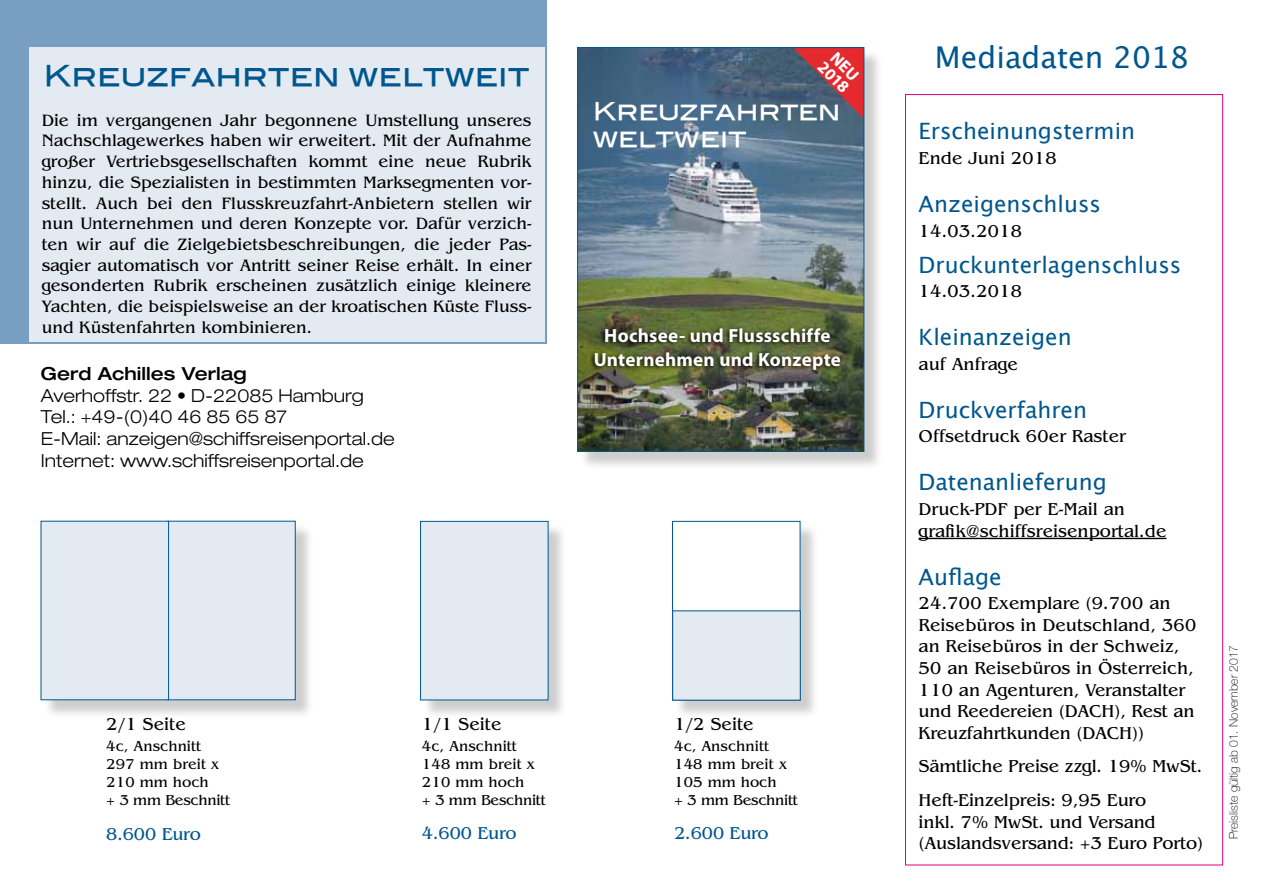
<style>
.page{position:relative;width:1263px;height:893px;background:#fff}
.page>*{position:absolute;margin:0;border:0;box-sizing:border-box;transform-origin:0 0}
.t1{font:30px "Lucida Grande";color:#00578e}
.t2{font:28.8px "Blair Md ITCTT Medium";color:#00578e}
.t3{font:24.6px/26.5px "Blair Md ITCTT Medium";letter-spacing:-.005em;color:#fff}
.t4{font:22.5px "Lucida Grande";color:#00578e}
.t5{font:700 19.05px/23.9px "Myriad Pro";letter-spacing:.01em;color:#fff;text-align:center}
.t6{font:18px/21.6px "Benguiat";color:#000}
.t7{font:300 expanded 18px/21.6px "Helvetica Neue";color:#000}
.t8{font:18px "Benguiat";letter-spacing:-.02em;color:#00578e}
.t9{font:500 expanded 18px "Helvetica Neue";color:#000}
.t10{font:17.25px/20.7px "Benguiat";color:#000;text-align:justify}
.t11{font:700 17.1px/15.8px "Myriad Pro";color:#fff}
.t12{font:15px/18px "Benguiat";color:#000}
.t13{font:100 12px "Helvetica Neue";color:#000}
</style>
<div class="page">
<div style="left:0;top:0;width:547px;height:344px;background:#789ec1"></div>
<div style="left:29px;top:47px;width:515px;height:295px;background:#e4eaf2"></div>
<hr style="left:919px;top:538px;width:247px;height:1px;background:#000">
<div style="left:423px;top:523px;width:144px;height:196px;background:#000;opacity:.2"></div>
<div style="left:420px;top:521px;width:128px;height:179px;background:#e4eaf2;border:1px solid #00578e"></div>
<div style="left:579px;top:49px;width:304px;height:422px;background:#000;opacity:.2"></div>
<img style="left:579px;top:49px;width:283px;height:401px">
<svg style="left:589px;top:326px;width:254px;height:49px;background:#4b522e"></svg>
<svg style="left:793px;top:49px;width:69px;height:70px;background:#914653"></svg>
<div style="left:577px;top:47px;width:287px;height:405px;border:1px solid #00578e"></div>
<div style="left:674px;top:523px;width:145px;height:196px;background:#000;opacity:.2"></div>
<div style="left:672px;top:521px;width:128px;height:179px;background:#fff;border:1px solid #00578e"></div>
<div style="left:43px;top:523px;width:271px;height:196px;background:#000;opacity:.2"></div>
<div style="left:167px;top:521px;width:128px;height:179px;background:#e4eaf2"></div>
<div style="left:41px;top:521px;width:128px;height:179px;background:#e4eaf2;border:1px solid #00578e"></div>
<div style="left:672px;top:611px;width:128px;height:89px;background:#e4eaf2"></div>
<h1 class="t1" style="left:935px;top:40px;width:255px">Mediadaten 2018</h1>
<p class="t11" style="left:838px;top:47px;width:38px;rotate:45deg">NEU<br>2018</p>
<h2 class="t2" style="left:44px;top:53px;width:487px">Kreuzfahrten weltweit</h2>
<p class="t10" style="left:42px;top:110px;width:491px">Die im vergangenen Jahr begonnene Umstellung unseres Nachschlagewerkes haben wir erweitert. Mit der Aufnahme großer Vertriebsgesellschaften kommt eine neue Rubrik hinzu, die Spezialisten in bestimmten Marksegmenten vor&shy;stellt. Auch bei den Flusskreuzfahrt-Anbietern stellen wir nun Unternehmen und deren Konzepte vor. Dafür verzich&shy;ten wir auf die Zielgebietsbeschreibungen, die jeder Pas&shy;sagier automatisch vor Antritt seiner Reise erhält. In einer gesonderten Rubrik erscheinen zusätzlich einige kleinere Yachten, die beispielsweise an der kroatischen Küste Fluss&shy;und Küstenfahrten kombinieren.</p>
<h3 class="t4" style="left:919px;top:118px;width:218px">Erscheinungstermin</h3>
<h3 class="t3" style="left:593px;top:96px;width:249px">Kreuzfahrten weltweit</h3>
<p class="t6" style="left:919px;top:147px;width:140px">Ende Juni 2018</p>
<h3 class="t4" style="left:919px;top:191px;width:184px">Anzeigenschluss</h3>
<p class="t6" style="left:919px;top:220px;width:105px">14.03.2018</p>
<h3 class="t4" style="left:919px;top:252px;width:264px">Druckunterlagenschluss</h3>
<p class="t6" style="left:919px;top:280px;width:105px">14.03.2018</p>
<h3 class="t4" style="left:919px;top:324px;width:155px">Kleinanzeigen</h3>
<p class="t6" style="left:919px;top:353px;width:101px">auf Anfrage</p>
<h3 class="t4" style="left:919px;top:397px;width:170px">Druckverfahren</h3>
<p class="t6" style="left:919px;top:426px;width:209px">Offsetdruck 60er Raster</p>
<h3 class="t4" style="left:919px;top:469px;width:190px">Datenanlieferung</h3>
<p class="t6" style="left:919px;top:498px;width:249px">Druck-PDF per E-Mail an grafik@schiffsreisenportal.de</p>
<h3 class="t4" style="left:919px;top:564px;width:85px">Auflage</h3>
<p class="t6" style="left:919px;top:592px;width:279px">24.700 Exemplare (9.700 an<br>Reisebüros in Deutschland, 360 an Reisebüros in der Schweiz,<br>50 an Reisebüros in Österreich,<br>110 an Agenturen, Veranstalter und Reedereien (DACH), Rest an<br>Kreuzfahrtkunden (DACH))</p>
<p class="t6" style="left:919px;top:750px;width:285px;line-height:33.6px">Sämtliche Preise zzgl. 19% MwSt.<br>Heft-Einzelpreis: 9,95 Euro</p>
<p class="t6" style="left:919px;top:811px;width:286px">inkl. 7% MwSt. und Versand (Auslandsversand: +3 Euro Porto)</p>
<p class="t5" style="left:594px;top:323px;width:249px">Hochsee- und Flussschiffe<br>Unternehmen und Konzepte</p>
<p class="t9" style="left:41px;top:363px;width:207px">Gerd Achilles Verlag</p>
<p class="t7" style="left:41px;top:384px;width:356px">Averhoffstr. 22 • D-22085 Hamburg Tel.: +49-(0)40 46 85 65 87<br>E-Mail: anzeigen@schiffsreisenportal.de Internet: www.schiffsreisenportal.de</p>
<p class="t6" style="left:422px;top:713px;width:81px">1/1 Seite</p>
<p class="t12" style="left:422px;top:737px;width:125px">4c, Anschnitt<br>148 mm breit x<br>210 mm hoch<br>+ 3 mm Beschnitt</p>
<p class="t8" style="left:422px;top:823px;width:96px">4.600 Euro</p>
<p class="t6" style="left:106px;top:713px;width:81px">2/1 Seite</p>
<p class="t12" style="left:106px;top:737px;width:125px">4c, Anschnitt<br>297 mm breit x<br>210 mm hoch<br>+ 3 mm Beschnitt</p>
<p class="t8" style="left:106px;top:824px;width:96px">8.600 Euro</p>
<p class="t6" style="left:674px;top:713px;width:81px">1/2 Seite</p>
<p class="t12" style="left:674px;top:737px;width:125px">4c, Anschnitt<br>148 mm breit x<br>105 mm hoch<br>+ 3 mm Beschnitt</p>
<p class="t8" style="left:674px;top:823px;width:96px">2.600 Euro</p>
<p class="t13" style="left:1227px;top:839px;width:196px;rotate:-90deg">Preisliste gültig ab 01. November 2017</p>
</div>
